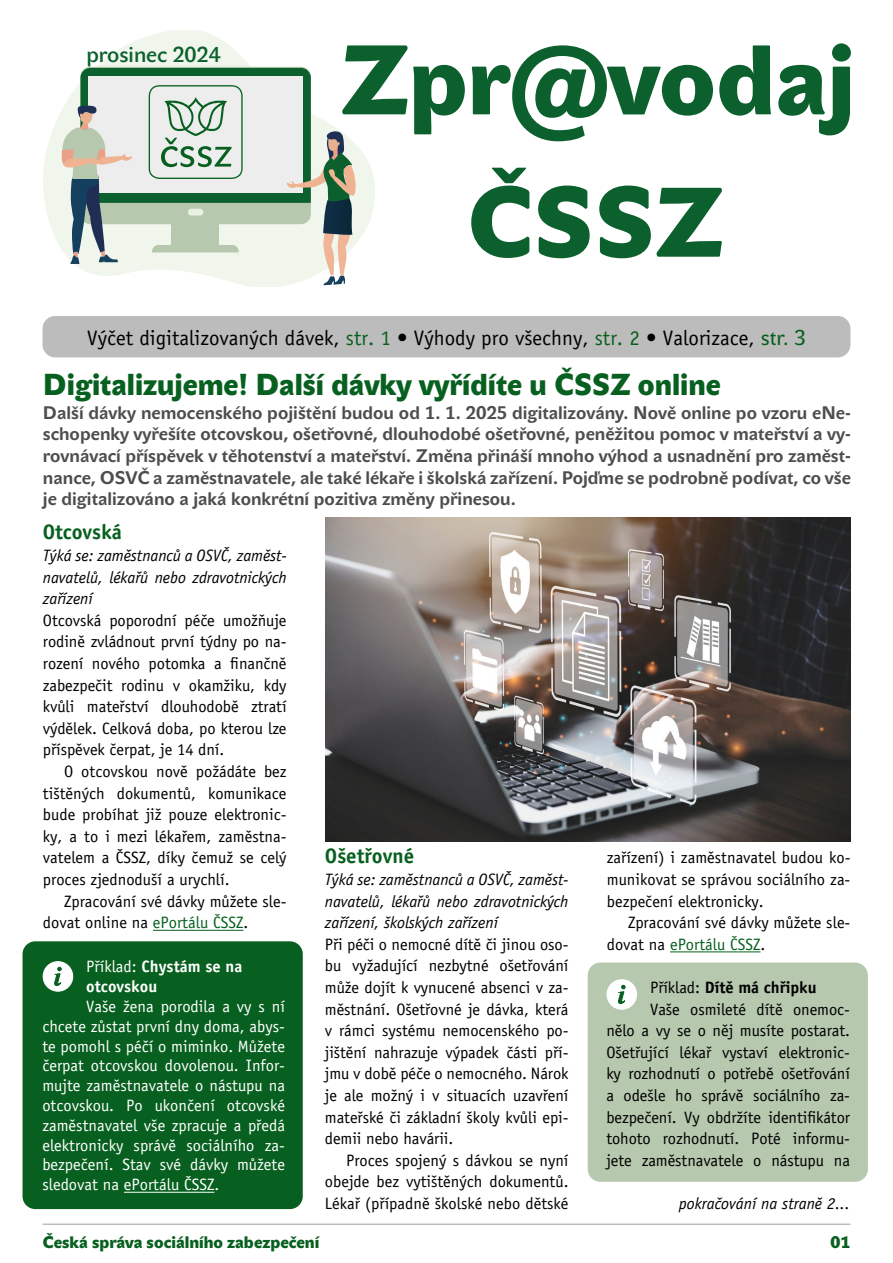
<style>
.page{position:relative;width:893px;height:1263px;background:#fff}
.page>*{position:absolute;margin:0;border:0;box-sizing:border-box;transform-origin:0 0}
.t1{font:30px "John Sans Black Pro";color:#07601f}
.t2{font:21.3px "John Sans Medium Pro";color:#0b602d}
.t3{font:21px "Officina Sans CE";color:#000}
.t4{font:700 21px "Officina Sans CE";color:#07601f}
.t5{font:700 18px/21.6px "John Sans Text Pro";color:#4d4d4f;text-align:justify}
.t6{font:16.5px/21.6px "Officina Sans CE";letter-spacing:-.005em;color:#000;text-align:justify}
.t7{font:16.5px/19.8px "Officina Sans CE";color:#fff;text-align:justify}
.t8{font:italic 16.5px/21.6px "Officina Sans CE";letter-spacing:-.005em;color:#000;text-align:justify}
.t9{font:16.5px "John Sans Black Pro";color:#07601f}
.t10{font:700 16.5px/19.8px "Officina Sans CE";color:#fff}
.t11{font:700 16.5px "Officina Sans CE";letter-spacing:-.005em;color:#000}
.s1{color:#07601f}
.s2{font-family:"John Sans Text Pro";color:#07601f}
.s3{font-weight:400}
</style>
<div class="page">
<hr style="left:43px;top:1223px;width:807px;height:2px;background:#bcbcbc">
<hr style="left:153px;top:930px;width:90px;height:1px;background:#07601f">
<hr style="left:670px;top:951px;width:90px;height:1px;background:#07601f">
<div style="left:43px;top:316px;width:807px;height:41px;background:#bcbcbc;border-radius:13px"></div>
<svg style="left:471px;top:168px;width:58px;height:90px"></svg>
<svg style="left:538px;top:186px;width:52px;height:72px"></svg>
<svg style="left:599px;top:186px;width:52px;height:72px"></svg>
<svg style="left:657px;top:188px;width:65px;height:69px"></svg>
<svg style="left:719px;top:45px;width:52px;height:71px"></svg>
<svg style="left:778px;top:43px;width:73px;height:92px"></svg>
<svg style="left:472px;top:45px;width:241px;height:96px"></svg>
<svg style="left:43px;top:31px;width:284px;height:255px"></svg>
<svg style="left:62px;top:45px;width:403px;height:240px"></svg>
<div style="left:23px;top:941px;width:280px;height:268px;background:#07601f;border-radius:13px"></div>
<hr style="left:124px;top:1192px;width:90px;height:1px;background:#fff">
<div style="left:43px;top:962px;width:30px;height:29px;background:#fff;border-radius:50%"></div>
<div style="left:43px;top:961px;width:30px;height:31px;border:1px solid #fff;border-radius:50%"></div>
<svg style="left:54px;top:967px;width:8px;height:19px"></svg>
<div style="left:588px;top:962px;width:280px;height:220px;background:#b6c8ae;border-radius:13px"></div>
<div style="left:607px;top:980px;width:29px;height:29px;background:#fff;border-radius:50%"></div>
<div style="left:606px;top:979px;width:31px;height:31px;border:1px solid #fff;border-radius:50%"></div>
<svg style="left:618px;top:985px;width:8px;height:19px"></svg>
<img style="left:325px;top:518px;width:525px;height:324px">
<p class="t2" style="left:86px;top:43px;width:136px">prosinec 2024</p>
<p class="t3" style="left:87px;top:326px;width:720px">Výčet digitalizovaných dávek, <span class="s1">str. 1</span> • Výhody pro všechny, <span class="s1">str. 2</span> • Valorizace, <span class="s2">str. 3</span></p>
<h1 class="t1" style="left:43px;top:367px;width:679px">Digitalizujeme! Další dávky vyřídíte u ČSSZ online</h1>
<p class="t5" style="left:43px;top:402px;width:809px">Další dávky nemocenského pojištění budou od 1. 1. 2025 digitalizovány. Nově online po vzoru eNe&shy;schopenky vyřešíte otcovskou, ošetřovné, dlouhodobé ošetřovné, peněžitou pomoc v mateřství a vy&shy;rovnávací příspěvek v těhotenství a mateřství. Změna přináší mnoho výhod a usnadnění pro zaměst&shy;nance, OSVČ a zaměstnavatele, ale také lékaře i školská zařízení. Pojďme se podrobně podívat, co vše je digitalizováno a jaká konkrétní pozitiva změny přinesou.</p>
<p class="t4" style="left:43px;top:520px;width:81px">Otcovská</p>
<p class="t8" style="left:43px;top:545px;width:245px">Týká se: zaměstnanců a OSVČ, zaměst&shy;navatelů, lékařů nebo zdravotnických zařízení</p>
<p class="t6" style="left:43px;top:609px;width:245px">Otcovská poporodní péče umožňuje rodině zvládnout první týdny po na&shy;rození nového potomka a finančně zabezpečit rodinu v okamžiku, kdy kvůli mateřství dlouhodobě ztratí výdělek. Celková doba, po kterou lze příspěvek čerpat, je 14 dní.</p>
<p class="t6" style="left:43px;top:761px;width:245px;text-indent:21px">O otcovskou nově požádáte bez tištěných dokumentů, komunikace bude probíhat již pouze elektronic&shy;ky, a to i mezi lékařem, zaměstna&shy;vatelem a ČSSZ, díky čemuž se celý proces zjednoduší a urychlí.</p>
<p class="t6" style="left:43px;top:890px;width:245px;text-indent:21px">Zpracování své dávky můžete sle&shy;dovat online na <span class="s1">ePortálu ČSSZ</span>.</p>
<p class="t10" style="left:86px;top:957px;width:158px"><span class="s3">Příklad:</span> Chystám se na otcovskou</p>
<p class="t7" style="left:42px;top:996px;width:244px;text-indent:44px">Vaše žena porodila a vy s ní chcete zůstat první dny doma, abys&shy;te pomohl s péčí o miminko. Můžete čerpat otcovskou dovolenou. Infor&shy;mujte zaměstnavatele o nástupu na otcovskou. Po ukončení otcovské zaměstnavatel vše zpracuje a předá elektronicky správě sociálního za&shy;bezpečení. Stav své dávky můžete sledovat na ePortálu ČSSZ.</p>
<p class="t4" style="left:325px;top:844px;width:91px">Ošetřovné</p>
<p class="t8" style="left:325px;top:869px;width:245px">Týká se: zaměstnanců a OSVČ, zaměst&shy;navatelů, lékařů nebo zdravotnických zařízení, školských zařízení</p>
<p class="t6" style="left:325px;top:933px;width:245px">Při péči o nemocné dítě či jinou oso&shy;bu vyžadující nezbytné ošetřování může dojít k vynucené absenci v za&shy;městnání. Ošetřovné je dávka, která v rámci systému nemocenského po&shy;jištění nahrazuje výpadek části pří&shy;jmu v době péče o nemocného. Nárok je ale možný i v situacích uzavření mateřské či základní školy kvůli epi&shy;demii nebo havárii.</p>
<p class="t6" style="left:325px;top:1149px;width:245px;text-indent:21px">Proces spojený s dávkou se nyní obejde bez vytištěných dokumentů.<br>Lékař (případně školské nebo dětské</p>
<p class="t6" style="left:607px;top:847px;width:245px">zařízení) i zaměstnavatel budou ko&shy;munikovat se správou sociálního za&shy;bezpečení elektronicky.</p>
<p class="t6" style="left:607px;top:912px;width:245px;text-indent:21px">Zpracování své dávky můžete sle&shy;dovat na <span class="s1">ePortálu ČSSZ</span>.</p>
<p class="t11" style="left:650px;top:978px;width:168px"><span class="s3">Příklad:</span> Dítě má chřipku</p>
<p class="t6" style="left:650px;top:998px;width:201px">Vaše osmileté dítě onemoc-</p>
<p class="t6" style="left:606px;top:1020px;width:245px">nělo a vy se o něj musíte postarat.</p>
<p class="t6" style="left:606px;top:1041px;width:245px">Ošetřující lékař vystaví elektronic-</p>
<p class="t6" style="left:606px;top:1063px;width:245px">ky rozhodnutí o potřebě ošetřování</p>
<p class="t6" style="left:606px;top:1085px;width:245px">a odešle ho správě sociálního za-</p>
<p class="t6" style="left:606px;top:1106px;width:245px">bezpečení. Vy obdržíte identifikátor</p>
<p class="t6" style="left:606px;top:1128px;width:245px">tohoto rozhodnutí. Poté informu-</p>
<p class="t6" style="left:606px;top:1149px;width:245px">jete zaměstnavatele o nástupu na</p>
<p class="t8" style="left:679px;top:1193px;width:172px">pokračování na straně 2...</p>
<p class="t9" style="left:43px;top:1232px;width:278px">Česká správa sociálního zabezpečení</p>
<p class="t9" style="left:830px;top:1232px;width:21px">01</p>
</div>
